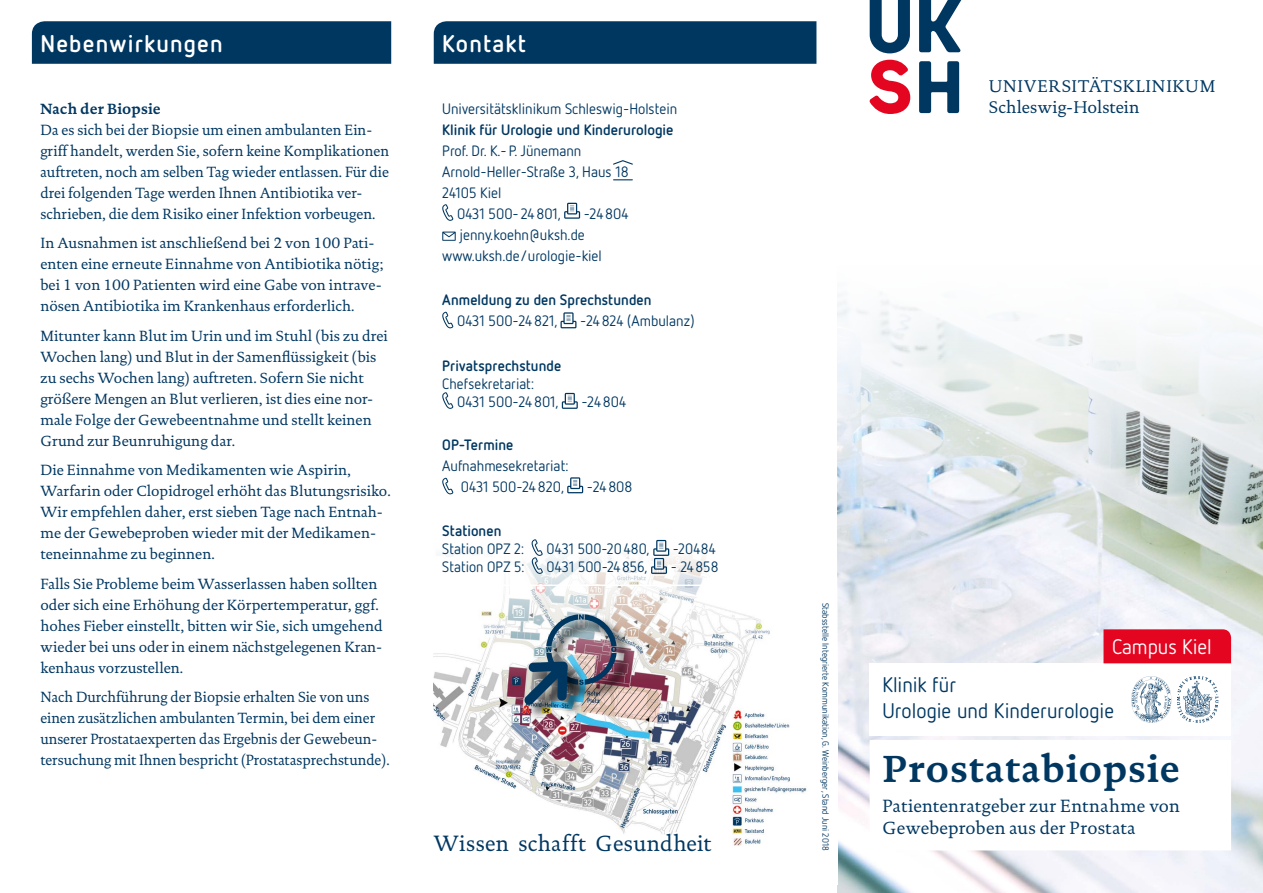
<style>
.page{position:relative;width:1263px;height:893px;background:#fff}
.page>*{position:absolute;margin:0;border:0;box-sizing:border-box;transform-origin:0 0}
.t1{font:700 38.25px "DTL Documenta TOT";letter-spacing:.02em;color:#003761}
.t2{font:700 24px "Netto OT";letter-spacing:.05em;color:#fff}
.t3{font:22.5px "DTL Documenta TOT";letter-spacing:.02em;color:#003761}
.t4{font:21px/25.2px "Netto OT";color:#003761}
.t5{font:21px "Netto OT";color:#fff}
.t6{font:18px/21.6px "DTL Documenta TOT";letter-spacing:.01em;color:#003761}
.t7{font:17.25px/20.7px "DTL Documenta TOT";letter-spacing:.02em;color:#003761}
.t8{font:15px/21px "DTL Documenta TOT";color:#003761}
.t9{font:15px/18px "Netto OT";color:#003761}
.t10{font:15px/21px "DTL Documenta TOT";color:#003761;scale:.96 1}
.t11{font:700 15px "Netto OT";letter-spacing:.005em;color:#003761}
.t12{font:700 15px "DTL Documenta TOT";letter-spacing:.005em;color:#003761}
.t13{font:9px "Netto OT";color:#003761}
</style>
<div class="page">
<img style="left:838px;top:294px;width:425px;height:599px">
<img style="left:434px;top:542px;width:404px;height:304px">
<svg style="left:870px;top:0;width:40px;height:53px"></svg>
<svg style="left:919px;top:0;width:43px;height:52px"></svg>
<svg style="left:869px;top:60px;width:41px;height:54px"></svg>
<svg style="left:919px;top:61px;width:40px;height:52px"></svg>
<div style="left:434px;top:21px;width:382px;height:43px;background:#003761"></div>
<div style="left:32px;top:21px;width:359px;height:43px;background:#003761"></div>
<svg style="left:870px;top:740px;width:361px;height:110px"></svg>
<div style="left:870px;top:663px;width:361px;height:73px;background:#fff"></div>
<div style="left:1103px;top:629px;width:128px;height:34px;background:#e40521"></div>
<svg style="left:1177px;top:676px;width:41px;height:47px"></svg>
<svg style="left:1131px;top:676px;width:40px;height:47px"></svg>
<hr style="left:434px;top:584px;width:382px;height:2px;background:#fff">
<svg style="left:442px;top:204px;width:11px;height:17px"></svg>
<svg style="left:564px;top:203px;width:16px;height:16px"></svg>
<svg style="left:442px;top:232px;width:14px;height:9px"></svg>
<svg style="left:442px;top:312px;width:11px;height:16px"></svg>
<svg style="left:560px;top:312px;width:16px;height:16px"></svg>
<svg style="left:442px;top:392px;width:11px;height:17px"></svg>
<svg style="left:562px;top:393px;width:16px;height:16px"></svg>
<svg style="left:442px;top:478px;width:11px;height:16px"></svg>
<svg style="left:567px;top:477px;width:16px;height:16px"></svg>
<svg style="left:532px;top:539px;width:11px;height:35px"></svg>
<svg style="left:651px;top:540px;width:18px;height:34px"></svg>
<div style="left:547px;top:615px;width:86px;height:86px;background:#000;opacity:.75"></div>
<div style="left:526px;top:662px;width:58px;height:59px;background:#000;opacity:.61"></div>
<img style="left:524px;top:614px;width:93px;height:91px">
<svg style="left:613px;top:160px;width:20px;height:5px"></svg>
<svg style="left:614px;top:179px;width:18px;height:1px"></svg>
<h2 class="t2" style="left:40px;top:28px;width:184px">Nebenwirkungen</h2>
<h2 class="t2" style="left:442px;top:28px;width:85px">Kontakt</h2>
<p class="t12" style="left:40px;top:99px;width:122px">Nach der Biopsie</p>
<p class="t8" style="left:40px;top:119px;width:350px">Da es sich bei der Biopsie um einen ambulanten Ein&shy;griff handelt, werden Sie, sofern keine Komplikationen auftreten, noch am selben Tag wieder entlassen. Für die drei folgenden Tage werden Ihnen Antibiotika ver&shy;schrieben, die dem Risiko einer Infektion vorbeugen.</p>
<p class="t8" style="left:40px;top:232px;width:345px">In Ausnahmen ist anschließend bei 2 von 100 Pati&shy;enten eine erneute Einnahme von Antibiotika nötig; bei 1 von 100 Patienten wird eine Gabe von intrave&shy;nösen Antibiotika im Krankenhaus erforderlich.</p>
<p class="t8" style="left:40px;top:325px;width:349px">Mitunter kann Blut im Urin und im Stuhl (bis zu drei Wochen lang) und Blut in der Samenflüssigkeit (bis zu sechs Wochen lang) auftreten. Sofern Sie nicht größere Mengen an Blut verlieren, ist dies eine nor&shy;male Folge der Gewebeentnahme und stellt keinen Grund zur Beunruhigung dar.</p>
<p class="t8" style="left:40px;top:459px;width:352px">Die Einnahme von Medikamenten wie Aspirin, Warfarin oder Clopidrogel erhöht das Blutungsrisiko.<br>Wir empfehlen daher, erst sieben Tage nach Entnah&shy;me der Gewebeproben wieder mit der Medikamen&shy;teneinnahme zu beginnen.</p>
<p class="t8" style="left:40px;top:573px;width:344px">Falls Sie Probleme beim Wasserlassen haben sollten oder sich eine Erhöhung der Körpertemperatur, ggf. hohes Fieber einstellt, bitten wir Sie, sich umgehend wieder bei uns oder in einem nächstgelegenen Kran&shy;kenhaus vorzustellen.</p>
<p class="t10" style="left:40px;top:686px;width:365px">Nach Durchführung der Biopsie erhalten Sie von uns einen zusätzlichen ambulanten Termin, bei dem einer unserer Prostataexperten das Ergebnis der Gewebeun&shy;tersuchung mit Ihnen bespricht (Prostatasprechstunde).</p>
<p class="t9" style="left:442px;top:99px;width:237px">Universitätsklinikum Schleswig-Holstein</p>
<p class="t11" style="left:442px;top:120px;width:233px">Klinik für Urologie und Kinderurologie</p>
<p class="t9" style="left:442px;top:141px;width:141px">Prof. Dr. K.-P. Jünemann</p>
<p class="t9" style="left:442px;top:162px;width:188px">Arnold-Heller-Straße 3, Haus 18</p>
<p class="t9" style="left:442px;top:183px;width:61px">24105 Kiel</p>
<p class="t9" style="left:457px;top:204px;width:105px">0431 500- 24801,</p>
<p class="t9" style="left:584px;top:204px;width:46px">-24804</p>
<p class="t9" style="left:459px;top:225px;width:127px">jenny.koehn@uksh.de</p>
<p class="t9" style="left:442px;top:246px;width:161px">www.uksh.de/urologie-kiel</p>
<p class="t11" style="left:442px;top:290px;width:211px">Anmeldung zu den Sprechstunden</p>
<p class="t9" style="left:457px;top:312px;width:102px">0431 500-24821,</p>
<p class="t9" style="left:580px;top:312px;width:116px">-24824 (Ambulanz)</p>
<p class="t11" style="left:442px;top:356px;width:121px">Privatsprechstunde</p>
<p class="t9" style="left:457px;top:374px;width:103px;text-indent:-15px">Chefsekretariat:<br>0431 500-24801,</p>
<p class="t9" style="left:581px;top:392px;width:46px">-24804</p>
<p class="t11" style="left:442px;top:436px;width:73px">OP-Termine</p>
<p class="t9" style="left:442px;top:455px;width:128px;line-height:21px;text-align:right">Aufnahmesekretariat:<br>0431 500-24820,</p>
<p class="t9" style="left:587px;top:478px;width:47px">-24808</p>
<p class="t11" style="left:442px;top:521px;width:61px">Stationen</p>
<p class="t9" style="left:442px;top:539px;width:83px">Station OPZ 2:</p>
<p class="t9" style="left:546px;top:539px;width:105px">0431 500-20480,</p>
<p class="t9" style="left:673px;top:539px;width:44px">-20484</p>
<p class="t9" style="left:442px;top:557px;width:84px">Station OPZ 5:</p>
<p class="t9" style="left:547px;top:557px;width:102px">0431 500-24856,</p>
<p class="t9" style="left:671px;top:557px;width:49px">- 24858</p>
<h3 class="t3" style="left:434px;top:830px;width:279px">Wissen schafft Gesundheit</h3>
<p class="t7" style="left:989px;top:76px;width:228px">UNIVERSITÄTSKLINIKUM<br>Schleswig-Holstein</p>
<p class="t13" style="left:831px;top:603px;width:249px;rotate:90deg">Stabsstelle Integrierte Kommunikation, G. Weinberger, Stand Juni 2018</p>
<h3 class="t5" style="left:1112px;top:634px;width:101px">Campus Kiel</h3>
<h3 class="t4" style="left:882px;top:672px;width:233px">Klinik für<br>Urologie und Kinderurologie</h3>
<h1 class="t1" style="left:882px;top:745px;width:299px">Prostatabiopsie</h1>
<p class="t6" style="left:882px;top:795px;width:299px">Patientenratgeber zur Entnahme von<br>Gewebeproben aus der Prostata</p>
</div>
